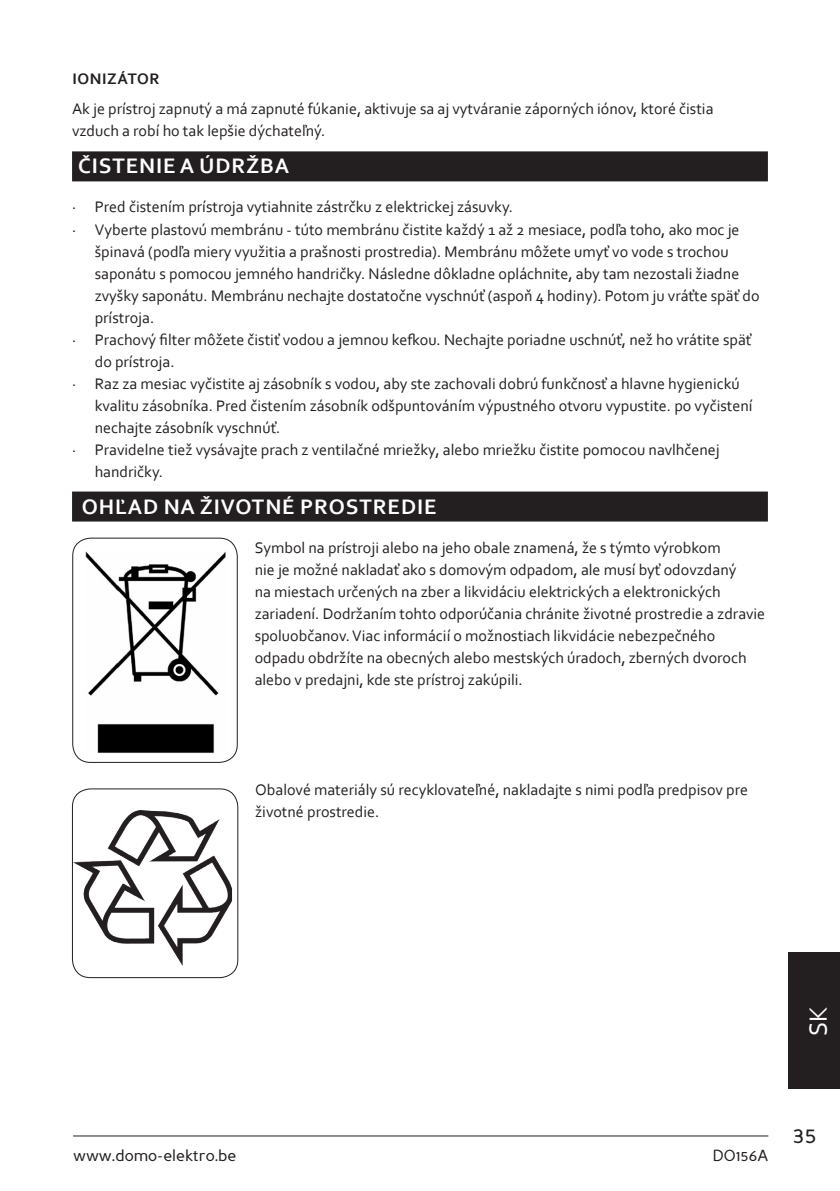
<style>
.page{position:relative;width:840px;height:1191px;background:#fff}
.page>*{position:absolute;margin:0;border:0;box-sizing:border-box;transform-origin:0 0}
.t1{font:26px "Corbel";color:#fff}
.t2{font:24px "Perspective Sans";color:#231f20}
.TITEL_NIVEAU_1{font:700 22px "Corbel";letter-spacing:.04em;color:#fff}
.TEKST{font:16px/22px "Corbel";color:#231f20}
.t3{font:16px "Perspective Sans";color:#231f20}
.TITEL_NIVEAU_2{font:700 16px "Corbel";letter-spacing:.04em;color:#231f20}
</style>
<div class="page">
<hr style="left:73px;top:1135px;width:694px;height:1px;background:#231f20">
<div style="left:788px;top:952px;width:51px;height:137px;background:#231f20"></div>
<div style="left:72px;top:151px;width:695px;height:30px;background:#231f20"></div>
<div style="left:72px;top:491px;width:695px;height:30px;background:#231f20"></div>
<img style="left:85px;top:551px;width:141px;height:202px">
<div style="left:72px;top:538px;width:165px;height:225px;border:1px solid #231f20;border-radius:18px"></div>
<img style="left:72px;top:810px;width:160px;height:156px">
<div style="left:72px;top:788px;width:166px;height:190px;border:1px solid #231f20;border-radius:18px"></div>
<p class="TITEL_NIVEAU_2" style="left:72px;top:69px;width:89px">IONIZÁTOR</p>
<p class="TEKST" style="left:72px;top:98px;width:642px">Ak je prístroj zapnutý a má zapnuté fúkanie, aktivuje sa aj vytváranie záporných iónov, ktoré čistia</p>
<p class="TEKST" style="left:72px;top:120px;width:255px">vzduch a robí ho tak lepšie dýchateľný.</p>
<p class="TITEL_NIVEAU_1" style="left:78px;top:152px;width:212px">ČISTENIE A ÚDRŽBA</p>
<p class="TEKST" style="left:72px;top:196px;width:442px">· Pred čistením prístroja vytiahnite zástrčku z elektrickej zásuvky.</p>
<p class="TEKST" style="left:95px;top:218px;width:666px;text-indent:-23px">· Vyberte plastovú membránu - túto membránu čistite každý 1 až 2 mesiace, podľa toho, ako moc je špinavá (podľa miery využitia a prašnosti prostredia). Membránu môžete umyť vo vode s trochou saponátu s pomocou jemného handričky. Následne dôkladne opláchnite, aby tam nezostali žiadne zvyšky saponátu. Membránu nechajte dostatočne vyschnúť (aspoň 4 hodiny). Potom ju vráťte späť do prístroja.</p>
<p class="TEKST" style="left:95px;top:328px;width:657px;text-indent:-23px">· Prachový filter môžete čistiť vodou a jemnou kefkou. Nechajte poriadne uschnúť, než ho vrátite späť do prístroja.</p>
<p class="TEKST" style="left:95px;top:372px;width:659px;text-indent:-23px">· Raz za mesiac vyčistite aj zásobník s vodou, aby ste zachovali dobrú funkčnosť a hlavne hygienickú kvalitu zásobníka. Pred čistením zásobník odšpuntováním výpustného otvoru vypustite. po vyčistení nechajte zásobník vyschnúť.</p>
<p class="TEKST" style="left:95px;top:438px;width:626px;text-indent:-23px">· Pravidelne tiež vysávajte prach z ventilačné mriežky, alebo mriežku čistite pomocou navlhčenej handričky.</p>
<p class="TITEL_NIVEAU_1" style="left:82px;top:492px;width:356px">OHĽAD NA ŽIVOTNÉ PROSTREDIE</p>
<p class="TEKST" style="left:254px;top:536px;width:512px">Symbol na prístroji alebo na jeho obale znamená, že s týmto výrobkom<br>nie je možné nakladať ako s domovým odpadom, ale musí byť odovzdaný<br>na miestach určených na zber a likvidáciu elektrických a elektronických zariadení. Dodržaním tohto odporúčania chránite životné prostredie a zdravie spoluobčanov. Viac informácií o možnostiach likvidácie nebezpečného odpadu obdržíte na obecných alebo mestských úradoch, zberných dvoroch alebo v predajni, kde ste prístroj zakúpili.</p>
<p class="TEKST" style="left:255px;top:778px;width:494px">Obalové materiály sú recyklovateľné, nakladajte s nimi podľa predpisov pre životné prostredie.</p>
<h1 class="t1" style="left:801px;top:1036px;width:32px;rotate:-90deg">SK</h1>
<p class="t3" style="left:73px;top:1146px;width:165px">www.domo-elektro.be</p>
<p class="t3" style="left:712px;top:1146px;width:57px">DO156A</p>
<h2 class="t2" style="left:792px;top:1120px;width:26px">35</h2>
</div>
